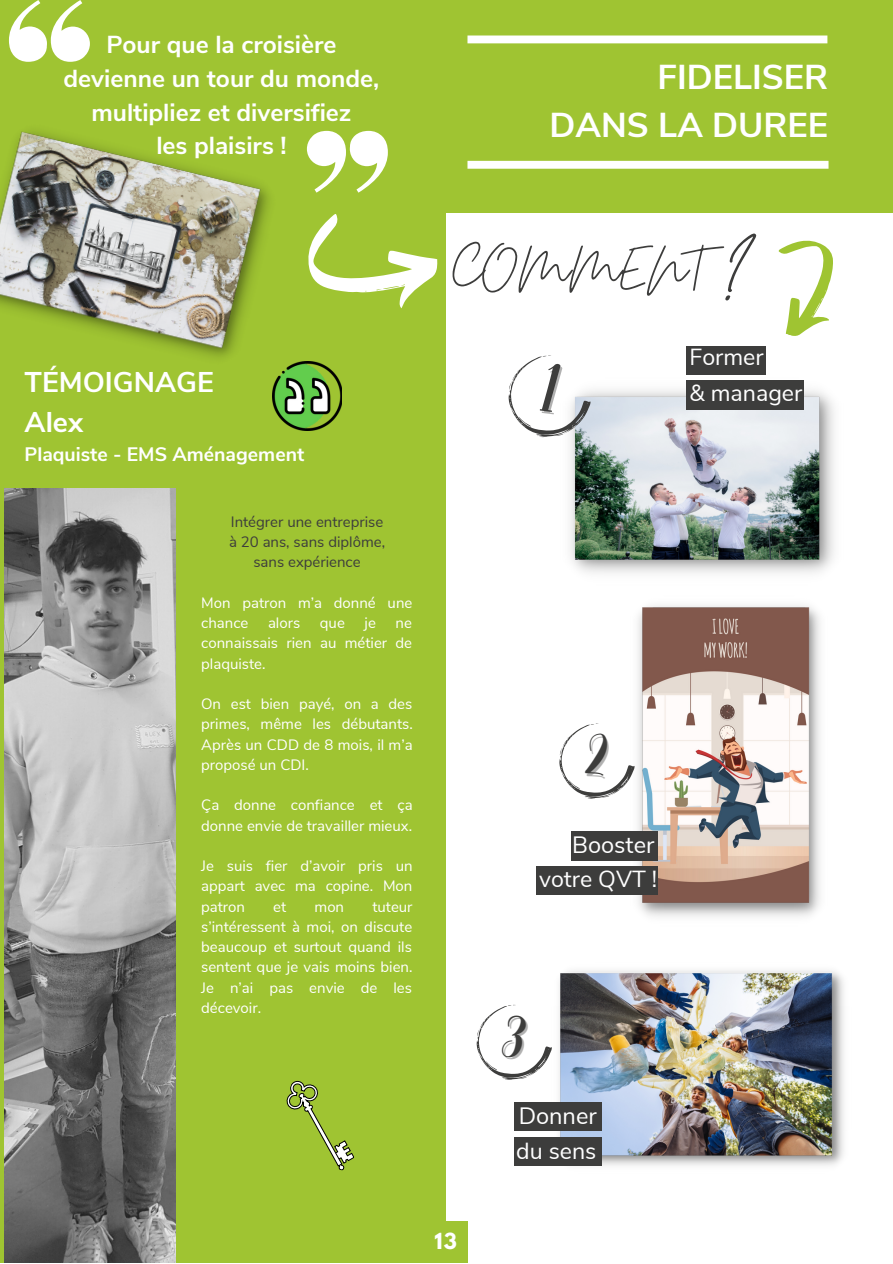
<style>
.page{position:relative;width:893px;height:1264px;background:#fff}
.page>*{position:absolute;margin:0;border:0;box-sizing:border-box;transform-origin:0 0}
.t1{font:69.6px "Moon Time";color:#3d3d3c}
.t2{font:700 34.5px/47.2px "Nunito Sans";color:#fff;text-align:right}
.t3{font:700 28.5px/39.3px "Nunito Sans";color:#fff}
.t4{font:700 24.45px/33.8px "Nunito Sans";color:#fff;text-align:center}
.t5{font:23.55px "Nunito Sans";color:#fff}
.t6{font:23.25px "Nunito Sans";color:#fff}
.t7{font:700 19.65px "League Spartan";color:#fff}
.t8{font:700 19.5px "Nunito Sans";color:#fff}
.t9{font:15px/20.2px "Nunito Sans";color:#fff;text-align:justify}
.t10{font:15px/20.2px "Nunito Sans";color:#3d3d3c;text-align:center}
</style>
<div class="page">
<div style="left:0;top:0;width:892px;height:213px;background:#9fc432"></div>
<div style="left:0;top:191px;width:446px;height:1071px;background:#9fc432"></div>
<div style="left:424px;top:1221px;width:43px;height:40px;background:#9fc432"></div>
<div style="left:467px;top:161px;width:361px;height:8px;background:#fff"></div>
<div style="left:467px;top:35px;width:360px;height:8px;background:#fff"></div>
<svg style="left:9px;top:0;width:81px;height:62px"></svg>
<svg style="left:307px;top:131px;width:81px;height:62px"></svg>
<svg style="left:308px;top:214px;width:129px;height:94px"></svg>
<img style="left:570px;top:380px;width:264px;height:193px">
<img style="left:551px;top:970px;width:293px;height:196px">
<img style="left:630px;top:605px;width:190px;height:312px">
<img style="left:4px;top:488px;width:171px;height:774px">
<div style="left:686px;top:380px;width:117px;height:29px;background:#3d3d3c"></div>
<div style="left:686px;top:346px;width:80px;height:28px;background:#3d3d3c"></div>
<div style="left:570px;top:831px;width:87px;height:29px;background:#3d3d3c"></div>
<div style="left:536px;top:866px;width:121px;height:28px;background:#3d3d3c"></div>
<div style="left:514px;top:1102px;width:88px;height:28px;background:#3d3d3c"></div>
<div style="left:514px;top:1136px;width:88px;height:29px;background:#3d3d3c"></div>
<img style="left:272px;top:361px;width:69px;height:70px">
<img style="left:0;top:131px;width:289px;height:246px">
<svg style="left:286px;top:1080px;width:68px;height:91px"></svg>
<div style="left:424px;top:1254px;width:43px;height:8px;background:#9fc432"></div>
<svg style="left:778px;top:240px;width:55px;height:96px"></svg>
<svg style="left:508px;top:355px;width:82px;height:82px"></svg>
<svg style="left:559px;top:723px;width:75px;height:75px"></svg>
<svg style="left:476px;top:1004px;width:76px;height:76px"></svg>
<h3 class="t4" style="left:64px;top:28px;width:317px">Pour que la croisière devienne un tour du monde, multipliez et diversifiez<br>les plaisirs !</h3>
<h3 class="t3" style="left:25px;top:363px;width:191px">TÉMOIGNAGE<br>Alex</h3>
<h3 class="t8" style="left:25px;top:441px;width:281px">Plaquiste - EMS Aménagement</h3>
<p class="t10" style="left:229px;top:512px;width:158px">Intégrer une entreprise à 20 ans, sans diplôme, sans expérience</p>
<p class="t9" style="left:201px;top:593px;width:213px">Mon patron m’a donné une chance</p>
<p class="t9" style="left:268px;top:613px;width:34px">alors</p>
<p class="t9" style="left:320px;top:613px;width:27px">que</p>
<p class="t9" style="left:364px;top:613px;width:13px">je</p>
<p class="t9" style="left:201px;top:613px;width:212px;text-indent:194px">ne connaissais rien au métier de plaquiste.</p>
<p class="t9" style="left:201px;top:694px;width:213px">On est bien payé, on a des primes, même les débutants.<br>Après un CDD de 8 mois, il m’a proposé un CDI.</p>
<p class="t9" style="left:201px;top:795px;width:213px">Ça donne confiance et ça donne envie de travailler mieux.</p>
<p class="t9" style="left:201px;top:856px;width:213px">Je suis fier d’avoir pris un appart avec ma copine. Mon patron</p>
<p class="t9" style="left:201px;top:896px;width:213px;text-indent:171px">tuteur s’intéressent à moi, on discute beaucoup et surtout quand ils sentent que je vais moins bien.<br>Je n’ai pas envie de les décevoir.</p>
<p class="t9" style="left:273px;top:896px;width:14px">et</p>
<p class="t9" style="left:314px;top:896px;width:31px">mon</p>
<h2 class="t2" style="left:549px;top:54px;width:280px">FIDELISER<br>DANS LA DUREE</h2>
<h1 class="t1" style="left:452px;top:226px;width:255px">COMMENT</h1>
<h3 class="t6" style="left:689px;top:342px;width:76px">Former</h3>
<h3 class="t6" style="left:689px;top:377px;width:114px">&amp; manager</h3>
<h3 class="t5" style="left:572px;top:829px;width:84px">Booster</h3>
<h3 class="t6" style="left:539px;top:863px;width:120px">votre QVT !</h3>
<h3 class="t7" style="left:434px;top:1230px;width:24px">13</h3>
<h3 class="t5" style="left:518px;top:1099px;width:80px">Donner</h3>
<h3 class="t6" style="left:516px;top:1134px;width:82px">du sens</h3>
</div>
